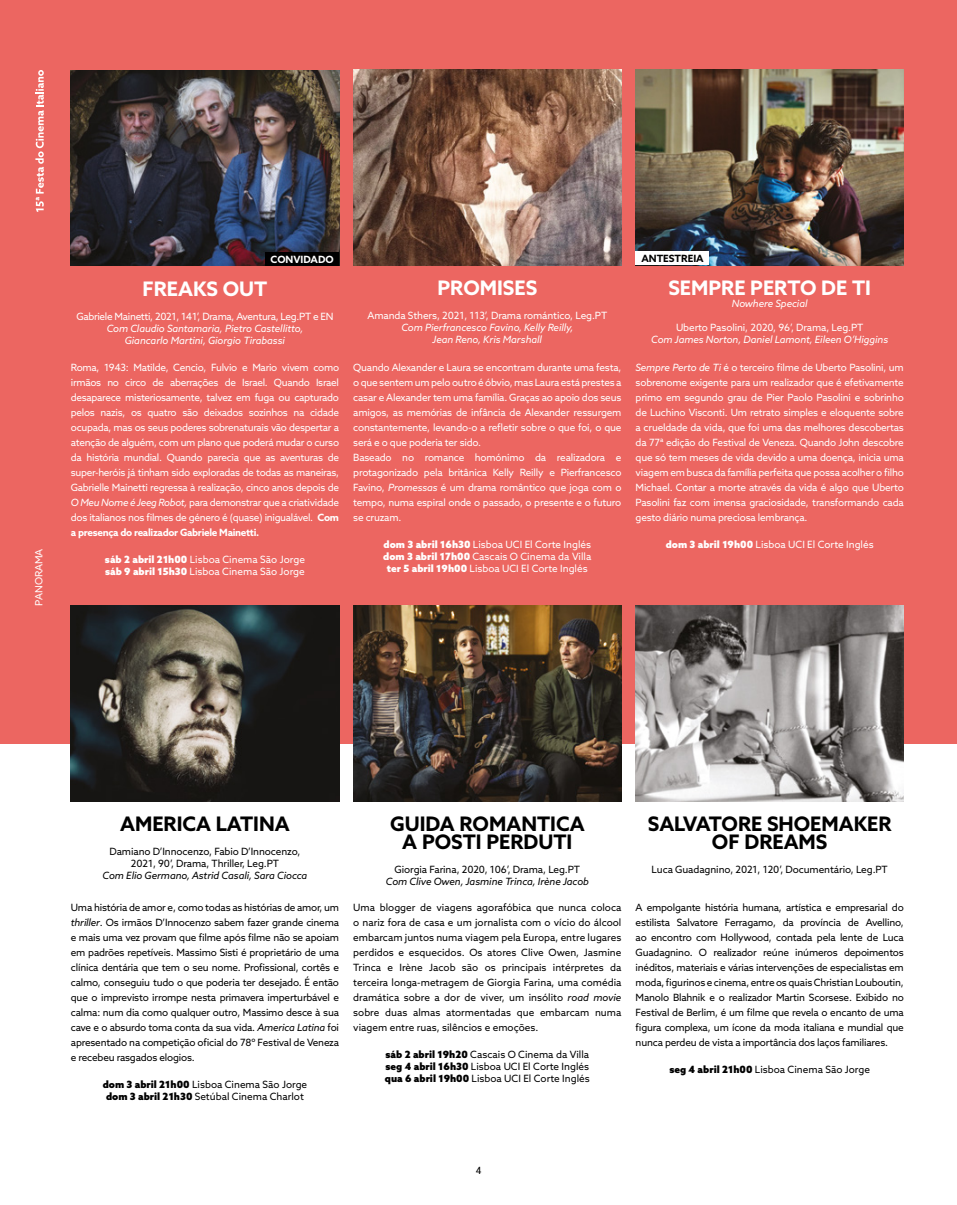
<style>
.page{position:relative;width:957px;height:1205px;background:#fff}
.page>*{position:absolute;margin:0;border:0;box-sizing:border-box;transform-origin:0 0}
.t1{font:700 20px/17.5px "Azo Sans";color:#000;text-align:center}
.t2{font:700 20px "Azo Sans";color:#fff}
.t3{font:10px/15px "Azo Sans";letter-spacing:-.01em;color:#000;text-align:justify}
.t4{font:10px/15px "Azo Sans";letter-spacing:-.02em;color:#fff;text-align:justify}
.t5{font:10px/12px "Azo Sans";color:#fff;text-align:center}
.t6{font:italic 10px/12px "Azo Sans";letter-spacing:-.01em;color:#fff;text-align:center}
.t7{font:italic 10px "Azo Sans";letter-spacing:-.01em;color:#000}
.t8{font:700 10px "Azo Sans";color:#000}
.t9{font:700 10px "Azo Sans";color:#fff}
.t10{font:10px "Roboto";color:#000}
.s1{font-style:italic}
.s2{font-weight:700}
.s3{font-weight:900}
</style>
<div class="page">
<div style="left:0;top:0;width:957px;height:743px;background:#ec6661"></div>
<img style="left:635px;top:70px;width:269px;height:195px">
<div style="left:635px;top:251px;width:74px;height:14px;background:#fff"></div>
<img style="left:635px;top:606px;width:269px;height:195px">
<img style="left:353px;top:70px;width:268px;height:195px">
<img style="left:71px;top:606px;width:268px;height:195px">
<img style="left:353px;top:606px;width:268px;height:195px">
<img style="left:71px;top:71px;width:268px;height:195px">
<div style="left:265px;top:252px;width:74px;height:14px;background:#000"></div>
<svg style="left:35px;top:70px;width:9px;height:142px"></svg>
<p class="t4" style="left:31px;top:605px;width:59px;rotate:-90deg">PANORAMA</p>
<p class="t9" style="left:270px;top:253px;width:65px">CONVIDADO</p>
<h1 class="t2" style="left:142px;top:276px;width:126px">FREAKS OUT</h1>
<p class="t4" style="left:76px;top:309px;width:259px">Gabriele Mainetti, 2021, 141’, Drama, Aventura, Leg.PT e EN</p>
<p class="t6" style="left:107px;top:323px;width:198px">Com Claudio Santamaria, Pietro Castellitto,<br>Giancarlo Martini, Giorgio Tirabassi</p>
<p class="t4" style="left:71px;top:360px;width:270px">Roma, 1943: Matilde, Cencio, Fulvio e Mario vivem como irmãos no circo de aberrações de Israel. Quando Israel desaparece misteriosamente, talvez em fuga ou capturado pelos nazis, os quatro são deixados sozinhos na cidade ocupada, mas os seus poderes sobrenaturais vão despertar a atenção de alguém, com um plano que poderá mudar o curso da história mundial. Quando parecia que as aventuras de super-heróis já tinham sido exploradas de todas as maneiras, Gabrielle Mainetti regressa à realização, cinco anos depois de <span class="s1">O Meu Nome é Jeeg Robot,</span> para demonstrar que a criatividade dos italianos nos filmes de género é (quase) inigualável. <span class="s2">Com a presença do realizador Gabriele Mainetti.</span></p>
<p class="t5" style="left:105px;top:553px;width:201px;text-align:left"><span class="s3">sáb 2 abril 21h00</span> Lisboa Cinema São Jorge <span class="s3">sáb 9 abril 15h30</span> Lisboa Cinema São Jorge</p>
<h1 class="t2" style="left:437px;top:275px;width:101px">PROMISES</h1>
<p class="t4" style="left:367px;top:308px;width:241px">Amanda Sthers, 2021, 113’, Drama romántico, Leg.PT</p>
<p class="t6" style="left:401px;top:322px;width:173px">Com Pierfrancesco Favino, Kelly Reilly,<br>Jean Reno, Kris Marshall</p>
<p class="t4" style="left:353px;top:360px;width:270px;text-align:left">Quando Alexander e Laura se encontram durante uma festa, o que sentem um pelo outro é óbvio, mas Laura está prestes a casar e Alexander tem uma família. Graças ao apoio dos seus amigos, as memórias de infância de Alexander ressurgem constantemente, levando-o a refletir sobre o que foi, o que será e o que poderia ter sido.<br>Baseado no romance homónimo da realizadora e protagonizado pela britânica Kelly Reilly e Pierfrancesco Favino, <span class="s1">Promessas</span> é um drama romântico que joga com o tempo, numa espiral onde o passado, o presente e o futuro se cruzam.</p>
<p class="t5" style="left:383px;top:538px;width:210px"><span class="s3">dom 3 abril 16h30</span> Lisboa UCI El Corte Inglés <span class="s3">dom 3 abril 17h00</span> Cascais O Cinema da Villa <span class="s3">ter 5 abril 19h00</span> Lisboa UCI El Corte Inglés</p>
<p class="t8" style="left:641px;top:252px;width:64px">ANTESTREIA</p>
<h1 class="t2" style="left:668px;top:275px;width:204px">SEMPRE PERTO DE TI</h1>
<p class="t6" style="left:732px;top:298px;width:77px">Nowhere Special</p>
<p class="t4" style="left:676px;top:320px;width:189px">Uberto Pasolini, 2020, 96’, Drama, Leg.PT</p>
<p class="t6" style="left:651px;top:334px;width:239px">Com James Norton, Daniel Lamont, Eileen O’Higgins</p>
<p class="t4" style="left:635px;top:360px;width:270px"><span class="s1">Sempre Perto de Ti</span> é o terceiro filme de Uberto Pasolini, um sobrenome exigente para um realizador que é efetivamente primo em segundo grau de Pier Paolo Pasolini e sobrinho de Luchino Visconti. Um retrato simples e eloquente sobre a crueldade da vida, que foi uma das melhores descobertas da 77ª edição do Festival de Veneza. Quando John descobre que só tem meses de vida devido a uma doença, inicia uma viagem em busca da família perfeita que possa acolher o filho Michael. Contar a morte através da vida é algo que Uberto Pasolini faz com imensa graciosidade, transformando cada gesto diário numa preciosa lembrança.</p>
<p class="t5" style="left:666px;top:538px;width:209px"><span class="s3">dom 3 abril 19h00</span> Lisboa UCI El Corte Inglés</p>
<h1 class="t1" style="left:120px;top:815px;width:171px">AMERICA LATINA</h1>
<p class="t3" style="left:109px;top:846px;width:192px;line-height:12px;text-align:center">Damiano D’Innocenzo, Fabio D’Innocenzo,<br>2021, 90’, Drama, Thriller, Leg.PT</p>
<p class="t7" style="left:103px;top:869px;width:206px">Com Elio Germano, Astrid Casali, Sara Ciocca</p>
<p class="t3" style="left:71px;top:900px;width:270px">Uma história de amor e, como todas as histórias de amor, um <span class="s1">thriller</span>. Os irmãos D’Innocenzo sabem fazer grande cinema e mais uma vez provam que filme após filme não se apoiam em padrões repetíveis. Massimo Sisti é proprietário de uma clínica dentária que tem o seu nome. Profissional, cortês e calmo, conseguiu tudo o que poderia ter desejado. É então que o imprevisto irrompe nesta primavera imperturbável e calma: num dia como qualquer outro, Massimo desce à sua cave e o absurdo toma conta da sua vida. <span class="s1">America Latina</span> foi apresentado na competição oficial do 78º Festival de Veneza e recebeu rasgados elogios.</p>
<p class="t3" style="left:103px;top:1078px;width:206px;line-height:12px;text-align:center"><span class="s3">dom 3 abril 21h00</span> Lisboa Cinema São Jorge <span class="s3">dom 3 abril 21h30</span> Setúbal Cinema Charlot</p>
<h1 class="t1" style="left:390px;top:815px;width:196px">GUIDA ROMANTICA<br>A POSTI PERDUTI</h1>
<p class="t3" style="left:395px;top:862px;width:187px">Giorgia Farina, 2020, 106’, Drama, Leg.PT</p>
<p class="t7" style="left:386px;top:875px;width:205px">Com Clive Owen, Jasmine Trinca, Irène Jacob</p>
<p class="t3" style="left:353px;top:900px;width:270px">Uma blogger de viagens agorafóbica que nunca coloca o nariz fora de casa e um jornalista com o vício do álcool embarcam juntos numa viagem pela Europa, entre lugares perdidos e esquecidos. Os atores Clive Owen, Jasmine Trinca e Irène Jacob são os principais intérpretes da terceira longa-metragem de Giorgia Farina, uma comédia dramática sobre a dor de viver, um insólito <span class="s1">road movie </span>sobre duas almas atormentadas que embarcam numa viagem entre ruas, silêncios e emoções.</p>
<p class="t3" style="left:385px;top:1048px;width:206px;line-height:12px"><span class="s3">sáb 2 abril 19h20</span> Cascais O Cinema da Villa <span class="s3">seg 4 abril 16h30</span> Lisboa UCI El Corte Inglés <span class="s3">qua 6 abril 19h00</span> Lisboa UCI El Corte Inglés</p>
<h1 class="t1" style="left:648px;top:815px;width:245px">SALVATORE SHOEMAKER<br>OF DREAMS</h1>
<p class="t3" style="left:651px;top:862px;width:238px">Luca Guadagnino, 2021, 120’, Documentário, Leg.PT</p>
<p class="t3" style="left:635px;top:900px;width:270px">A empolgante história humana, artística e empresarial do estilista Salvatore Ferragamo, da província de Avellino, ao encontro com Hollywood, contada pela lente de Luca Guadagnino. O realizador reúne inúmeros depoimentos inéditos, materiais e várias intervenções de especialistas em moda, figurinos e cinema, entre os quais Christian Louboutin, Manolo Blahnik e o realizador Martin Scorsese. Exibido no Festival de Berlim, é um filme que revela o encanto de uma figura complexa, um ícone da moda italiana e mundial que nunca perdeu de vista a importância dos laços familiares.</p>
<p class="t3" style="left:669px;top:1062px;width:202px"><span class="s3">seg 4 abril 21h00</span> Lisboa Cinema São Jorge</p>
<p class="t10" style="left:476px;top:1163px;width:7px">4</p>
</div>
